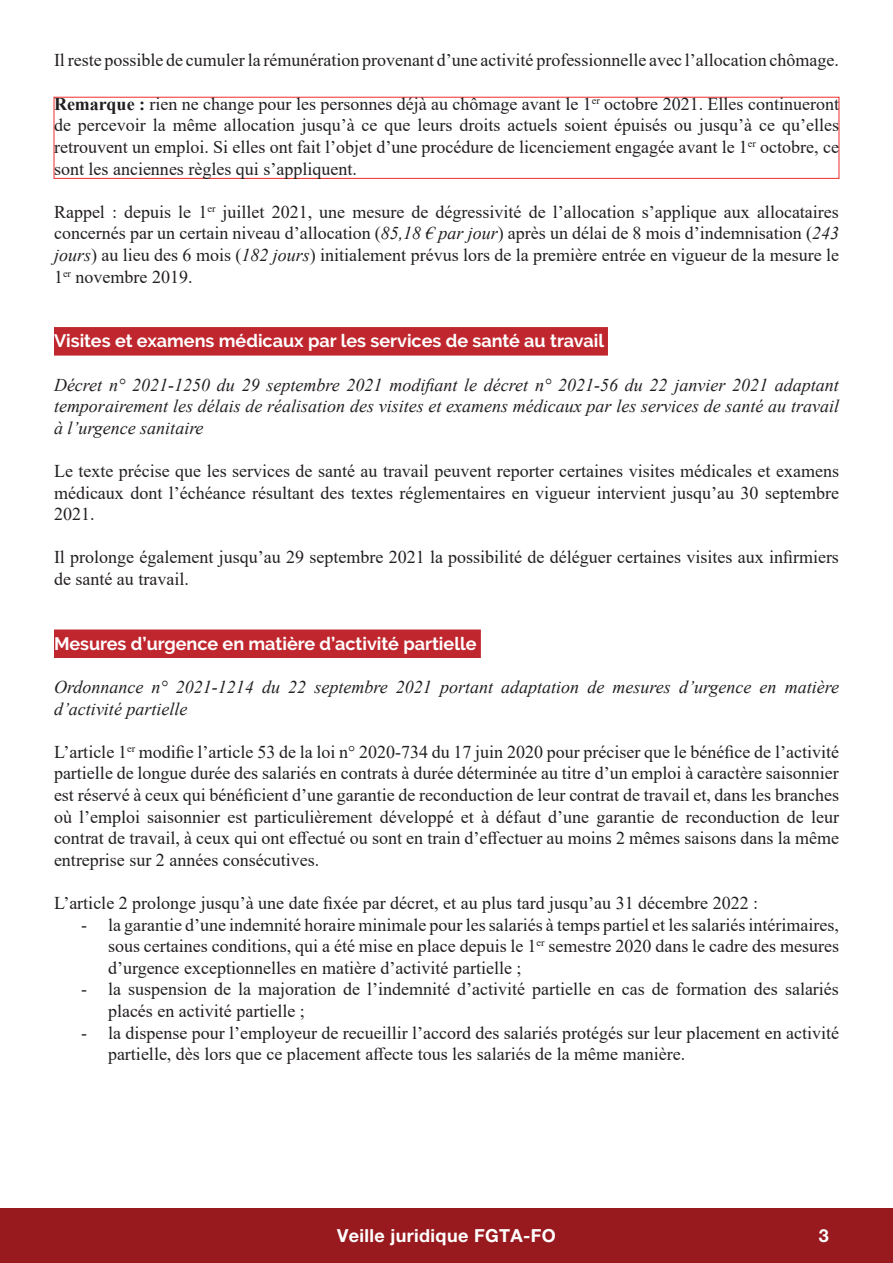
<style>
.page{position:relative;width:893px;height:1263px;background:#fff}
.page>*{position:absolute;margin:0;border:0;box-sizing:border-box;transform-origin:0 0}
.t1{font:18px/21.6px "Times New Roman";color:#231f20;text-align:justify}
.t2{font:italic 18px/21.6px "Times New Roman";color:#231f20;text-align:justify}
.t3{font:700 18px "Raleway";color:#fff}
.t4{font:700 18px "Helvetica Neue LT Pro";letter-spacing:.02em;color:#fff}
.s1{font-weight:700}
.s2{font-style:italic}
</style>
<div class="page">
<div style="left:0;top:1209px;width:893px;height:54px;background:#981a1e"></div>
<div style="left:54px;top:97px;width:785px;height:82px;border:1px solid #ee2d2d"></div>
<div style="left:54px;top:327px;width:554px;height:29px;background:#c0262d"></div>
<div style="left:54px;top:629px;width:427px;height:29px;background:#c0262d"></div>
<p class="t1" style="left:54px;top:49px;width:786px">Il reste possible de cumuler la rémunération provenant d’une activité professionnelle avec l’allocation chômage.</p>
<p class="t1" style="left:54px;top:92px;width:786px"><span class="s1">Remarque :</span> rien ne change pour les personnes déjà au chômage avant le 1<sup>er</sup> octobre 2021. Elles continueront de percevoir la même allocation jusqu’à ce que leurs droits actuels soient épuisés ou jusqu’à ce qu’elles retrouvent un emploi. Si elles ont fait l’objet d’une procédure de licenciement engagée avant le 1<sup>er</sup> octobre, ce sont les anciennes règles qui s’appliquent.</p>
<p class="t1" style="left:54px;top:200px;width:786px">Rappel : depuis le 1<sup>er</sup> juillet 2021, une mesure de dégressivité de l’allocation s’applique aux allocataires concernés par un certain niveau d’allocation (<span class="s2">85,18 € par jour</span>) après un délai de 8 mois d’indemnisation (<span class="s2">243 jours</span>) au lieu des 6 mois (<span class="s2">182 jours</span>) initialement prévus lors de la première entrée en vigueur de la mesure le 1<sup>er</sup> novembre 2019.</p>
<p class="t3" style="left:54px;top:331px;width:552px">Visites et examens médicaux par les services de santé au travail</p>
<p class="t2" style="left:54px;top:373px;width:786px">Décret n° 2021-1250 du 29 septembre 2021 modifiant le décret n° 2021-56 du 22 janvier 2021 adaptant temporairement les délais de réalisation des visites et examens médicaux par les services de santé au travail à l’urgence sanitaire</p>
<p class="t1" style="left:54px;top:459px;width:786px">Le texte précise que les services de santé au travail peuvent reporter certaines visites médicales et examens médicaux dont l’échéance résultant des textes réglementaires en vigueur intervient jusqu’au 30 septembre 2021.</p>
<p class="t1" style="left:54px;top:546px;width:786px">Il prolonge également jusqu’au 29 septembre 2021 la possibilité de déléguer certaines visites aux infirmiers de santé au travail.</p>
<p class="t3" style="left:54px;top:633px;width:424px">Mesures d’urgence en matière d’activité partielle</p>
<p class="t2" style="left:54px;top:676px;width:786px">Ordonnance n° 2021-1214 du 22 septembre 2021 portant adaptation de mesures d’urgence en matière d’activité partielle</p>
<p class="t1" style="left:54px;top:740px;width:786px">L’article 1<sup>er</sup> modifie l’article 53 de la loi n° 2020-734 du 17 juin 2020 pour préciser que le bénéfice de l’activité partielle de longue durée des salariés en contrats à durée déterminée au titre d’un emploi à caractère saisonnier est réservé à ceux qui bénéficient d’une garantie de reconduction de leur contrat de travail et, dans les branches où l’emploi saisonnier est particulièrement développé et à défaut d’une garantie de reconduction de leur contrat de travail, à ceux qui ont effectué ou sont en train d’effectuer au moins 2 mêmes saisons dans la même entreprise sur 2 années consécutives.</p>
<p class="t1" style="left:54px;top:891px;width:706px">L’article 2 prolonge jusqu’à une date fixée par décret, et au plus tard jusqu’au 31 décembre 2022 :</p>
<p class="t1" style="left:108px;top:913px;width:732px;text-indent:-27px">- la garantie d’une indemnité horaire minimale pour les salariés à temps partiel et les salariés intérimaires, sous certaines conditions, qui a été mise en place depuis le 1<sup>er</sup> semestre 2020 dans le cadre des mesures d’urgence exceptionnelles en matière d’activité partielle ;</p>
<p class="t1" style="left:108px;top:978px;width:732px;text-indent:-27px">- la suspension de la majoration de l’indemnité d’activité partielle en cas de formation des salariés placés en activité partielle ;</p>
<p class="t1" style="left:108px;top:1021px;width:732px;text-indent:-27px">- la dispense pour l’employeur de recueillir l’accord des salariés protégés sur leur placement en activité partielle, dès lors que ce placement affecte tous les salariés de la même manière.</p>
<p class="t4" style="left:337px;top:1225px;width:220px">Veille juridique FGTA-FO</p>
<p class="t4" style="left:819px;top:1225px;width:12px">3</p>
</div>
